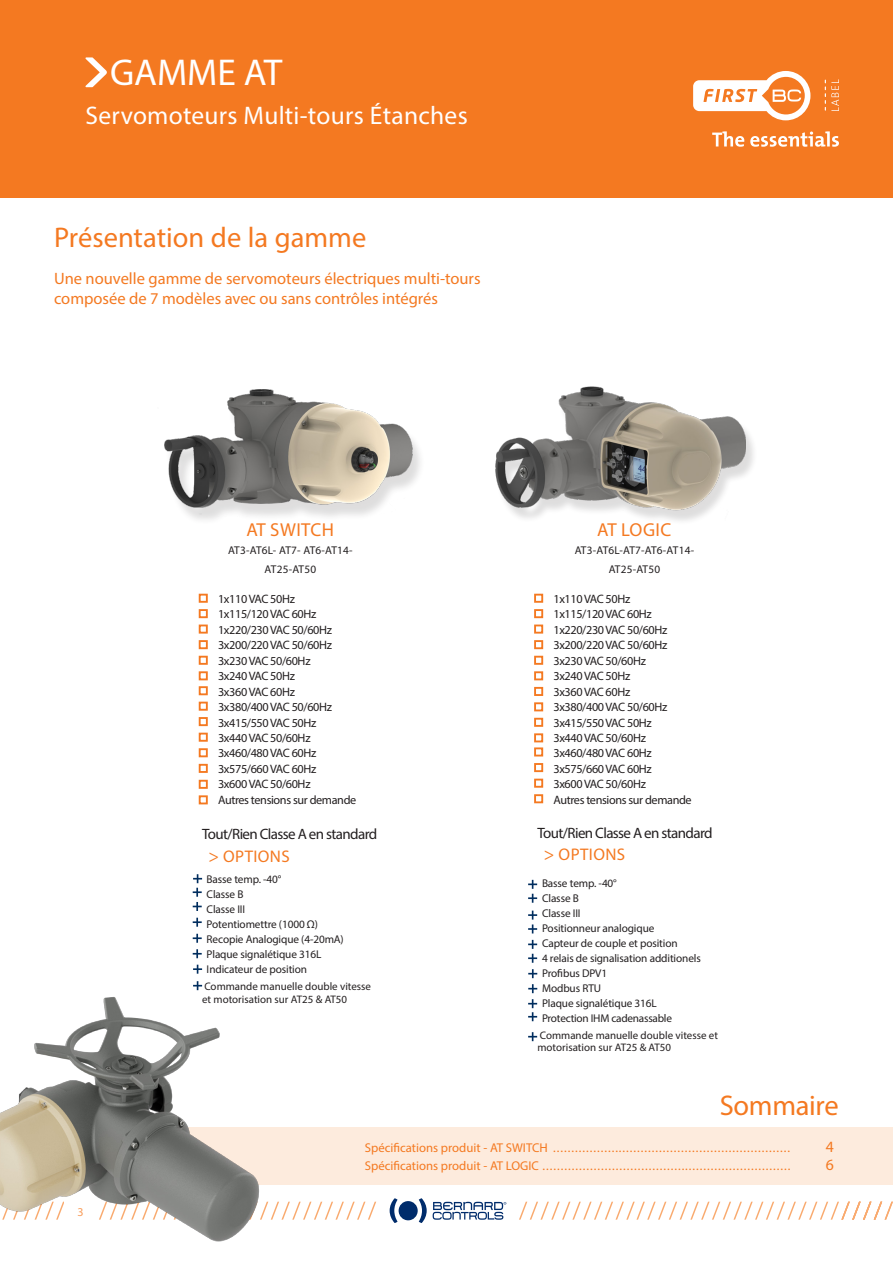
<style>
.page{position:relative;width:893px;height:1263px;background:#fff}
.page>*{position:absolute;margin:0;border:0;box-sizing:border-box;transform-origin:0 0}
.t1{font:37.5px "Myriad Pro";color:#fff}
.t2{font:28.5px "Myriad Pro";letter-spacing:-.005em;color:#f47921}
.t3{font:25.5px "Myriad Pro";letter-spacing:.01em;color:#fff}
.t4{font:18.75px "Myriad Pro";letter-spacing:.025em;color:#f47921}
.t5{font:16.95px "Myriad Pro";letter-spacing:.025em;color:#f47921}
.t6{font:16.5px/19.8px "Myriad Pro";color:#f47921}
.t7{font:15.75px/18px "Myriad Pro";color:#f47921}
.t8{font:15px "Myriad Pro";letter-spacing:-.04em;color:#231f20}
.t9{font:12.75px/18px "Myriad Pro";color:#f47921}
.t10{font:12.15px/15.5px "Myriad Pro";letter-spacing:-.03em;color:#231f20}
.t11{font:12px "Myriad Pro";color:#f89d5b}
.t12{font:11.25px/15px "Myriad Pro";letter-spacing:-.01em;color:#231f20}
.t13{font:11.25px/18.8px "Myriad Pro";letter-spacing:.02em;color:#231f20;text-align:center}
.t14{font:10.95px/13.2px "Myriad Pro";color:#231f20}
.s1{font-size:17.85px}
</style>
<div class="page">
<div style="left:0;top:0;width:893px;height:198px;background:#f47921"></div>
<svg style="left:332px;top:1202px;width:44px;height:17px"></svg>
<svg style="left:519px;top:1202px;width:374px;height:17px"></svg>
<svg style="left:419px;top:1198px;width:8px;height:25px"></svg>
<svg style="left:390px;top:1198px;width:8px;height:25px"></svg>
<div style="left:399px;top:1201px;width:19px;height:19px;background:#002c6b;border-radius:50%"></div>
<svg style="left:433px;top:1202px;width:73px;height:18px"></svg>
<svg style="left:85px;top:57px;width:22px;height:30px"></svg>
<svg style="left:712px;top:131px;width:32px;height:16px"></svg>
<svg style="left:750px;top:131px;width:89px;height:16px"></svg>
<svg style="left:693px;top:71px;width:117px;height:49px"></svg>
<svg style="left:825px;top:79px;width:14px;height:32px"></svg>
<div style="left:496px;top:389px;width:261px;height:141px;background:#231f20;opacity:.15"></div>
<img style="left:495px;top:386px;width:251px;height:134px">
<img style="left:164px;top:389px;width:256px;height:131px">
<div style="left:332px;top:1127px;width:561px;height:58px;background:#fdebdd"></div>
<div style="left:199px;top:624px;width:9px;height:10px;border:2px solid #f47921"></div>
<div style="left:199px;top:656px;width:9px;height:9px;border:2px solid #f47921"></div>
<div style="left:199px;top:594px;width:9px;height:9px;border:2px solid #f47921"></div>
<div style="left:199px;top:609px;width:9px;height:9px;border:2px solid #f47921"></div>
<div style="left:199px;top:640px;width:9px;height:9px;border:2px solid #f47921"></div>
<div style="left:199px;top:671px;width:9px;height:9px;border:2px solid #f47921"></div>
<svg style="left:193px;top:874px;width:9px;height:37px"></svg>
<div style="left:534px;top:624px;width:9px;height:10px;border:2px solid #f47921"></div>
<div style="left:534px;top:656px;width:9px;height:9px;border:2px solid #f47921"></div>
<div style="left:534px;top:594px;width:9px;height:9px;border:2px solid #f47921"></div>
<div style="left:534px;top:609px;width:9px;height:9px;border:2px solid #f47921"></div>
<div style="left:534px;top:640px;width:9px;height:9px;border:2px solid #f47921"></div>
<div style="left:534px;top:671px;width:9px;height:9px;border:2px solid #f47921"></div>
<svg style="left:528px;top:880px;width:9px;height:23px"></svg>
<svg style="left:528px;top:910px;width:9px;height:23px"></svg>
<svg style="left:528px;top:940px;width:9px;height:23px"></svg>
<svg style="left:528px;top:969px;width:9px;height:9px"></svg>
<svg style="left:528px;top:984px;width:9px;height:9px"></svg>
<svg style="left:193px;top:918px;width:9px;height:9px"></svg>
<svg style="left:193px;top:934px;width:9px;height:9px"></svg>
<svg style="left:193px;top:949px;width:9px;height:9px"></svg>
<div style="left:199px;top:717px;width:9px;height:9px;border:2px solid #f47921"></div>
<div style="left:199px;top:748px;width:9px;height:9px;border:2px solid #f47921"></div>
<div style="left:199px;top:686px;width:9px;height:9px;border:2px solid #f47921"></div>
<div style="left:199px;top:702px;width:9px;height:9px;border:2px solid #f47921"></div>
<div style="left:199px;top:733px;width:9px;height:9px;border:2px solid #f47921"></div>
<div style="left:199px;top:764px;width:9px;height:9px;border:2px solid #f47921"></div>
<div style="left:199px;top:780px;width:9px;height:9px;border:2px solid #f47921"></div>
<div style="left:199px;top:795px;width:9px;height:9px;border:2px solid #f47921"></div>
<div style="left:534px;top:718px;width:9px;height:9px;border:2px solid #f47921"></div>
<div style="left:534px;top:747px;width:9px;height:9px;border:2px solid #f47921"></div>
<div style="left:534px;top:687px;width:9px;height:9px;border:2px solid #f47921"></div>
<div style="left:534px;top:702px;width:9px;height:9px;border:2px solid #f47921"></div>
<div style="left:534px;top:733px;width:9px;height:9px;border:2px solid #f47921"></div>
<div style="left:534px;top:763px;width:9px;height:9px;border:2px solid #f47921"></div>
<div style="left:534px;top:779px;width:9px;height:9px;border:2px solid #f47921"></div>
<div style="left:534px;top:794px;width:9px;height:9px;border:2px solid #f47921"></div>
<svg style="left:193px;top:965px;width:9px;height:9px"></svg>
<svg style="left:528px;top:999px;width:9px;height:22px"></svg>
<img style="left:0;top:990px;width:332px;height:252px">
<svg style="left:193px;top:981px;width:9px;height:9px"></svg>
<svg style="left:528px;top:1032px;width:9px;height:9px"></svg>
<p class="t1" style="left:110px;top:49px;width:174px">GAMME AT</p>
<p class="t3" style="left:86px;top:100px;width:384px">Servomoteurs Multi-tours Étanches</p>
<p class="t2" style="left:54px;top:219px;width:314px">Présentation de la gamme</p>
<p class="t6" style="left:54px;top:269px;width:428px">Une nouvelle gamme de servomoteurs électriques multi-tours composée de 7 modèles avec ou sans contrôles intégrés</p>
<p class="t4" style="left:246px;top:518px;width:89px">AT SWITCH</p>
<p class="t13" style="left:228px;top:541px;width:126px">AT3-AT6L- AT7- AT6-AT14-<br>AT25-AT50</p>
<p class="t10" style="left:218px;top:591px;width:140px">1x110 VAC 50Hz<br>1x115/120 VAC 60Hz<br>1x220/230 VAC 50/60Hz<br>3x200/220 VAC 50/60Hz<br>3x230 VAC 50/60Hz<br>3x240 VAC 50Hz<br>3x360 VAC 60Hz<br>3x380/400 VAC 50/60Hz<br>3x415/550 VAC 50Hz<br>3x440 VAC 50/60Hz<br>3x460/480 VAC 60Hz<br>3x575/660 VAC 60Hz<br>3x600 VAC 50/60Hz<br>Autres tensions sur demande</p>
<p class="t8" style="left:202px;top:825px;width:177px">Tout/Rien Classe A en standard</p>
<p class="t5" style="left:208px;top:845px;width:83px"><span class="s1">&gt;</span> OPTIONS</p>
<p class="t12" style="left:207px;top:871px;width:139px">Basse temp. -40°<br>Classe B<br>Classe III<br>Potentiomettre (1000 Ω)<br>Recopie Analogique (4-20mA)<br>Plaque signalétique 316L<br>Indicateur de position</p>
<p class="t14" style="left:202px;top:979px;width:171px">Commande manuelle double vitesse et motorisation sur AT25 &amp; AT50</p>
<p class="t4" style="left:597px;top:518px;width:76px">AT LOGIC</p>
<p class="t13" style="left:575px;top:541px;width:121px">AT3-AT6L-AT7-AT6-AT14-<br>AT25-AT50</p>
<p class="t10" style="left:553px;top:591px;width:140px">1x110 VAC 50Hz<br>1x115/120 VAC 60Hz<br>1x220/230 VAC 50/60Hz<br>3x200/220 VAC 50/60Hz<br>3x230 VAC 50/60Hz<br>3x240 VAC 50Hz<br>3x360 VAC 60Hz<br>3x380/400 VAC 50/60Hz<br>3x415/550 VAC 50Hz<br>3x440 VAC 50/60Hz<br>3x460/480 VAC 60Hz<br>3x575/660 VAC 60Hz<br>3x600 VAC 50/60Hz<br>Autres tensions sur demande</p>
<p class="t8" style="left:537px;top:823px;width:177px">Tout/Rien Classe A en standard</p>
<p class="t5" style="left:544px;top:844px;width:83px"><span class="s1">&gt;</span> OPTIONS</p>
<p class="t12" style="left:542px;top:876px;width:160px">Basse temp. -40°<br>Classe B<br>Classe III<br>Positionneur analogique<br>Capteur de couple et position<br>4 relais de signalisation additionels<br>Profibus DPV1<br>Modbus RTU<br>Plaque signalétique 316L<br>Protection IHM cadenassable</p>
<p class="t14" style="left:537px;top:1030px;width:182px;line-height:12px">Commande manuelle double vitesse et motorisation sur AT25 &amp; AT50</p>
<p class="t2" style="left:720px;top:1087px;width:121px">Sommaire</p>
<p class="t11" style="left:78px;top:1204px;width:8px">3</p>
<p class="t11" style="left:78px;top:1204px;width:8px">1</p>
<p class="t9" style="left:365px;top:1139px;width:427px">Spécifications produit - AT SWITCH .................................................................<br>Spécifications produit - AT LOGIC ....................................................................</p>
<p class="t7" style="left:826px;top:1137px;width:10px">4<br>6</p>
</div>
